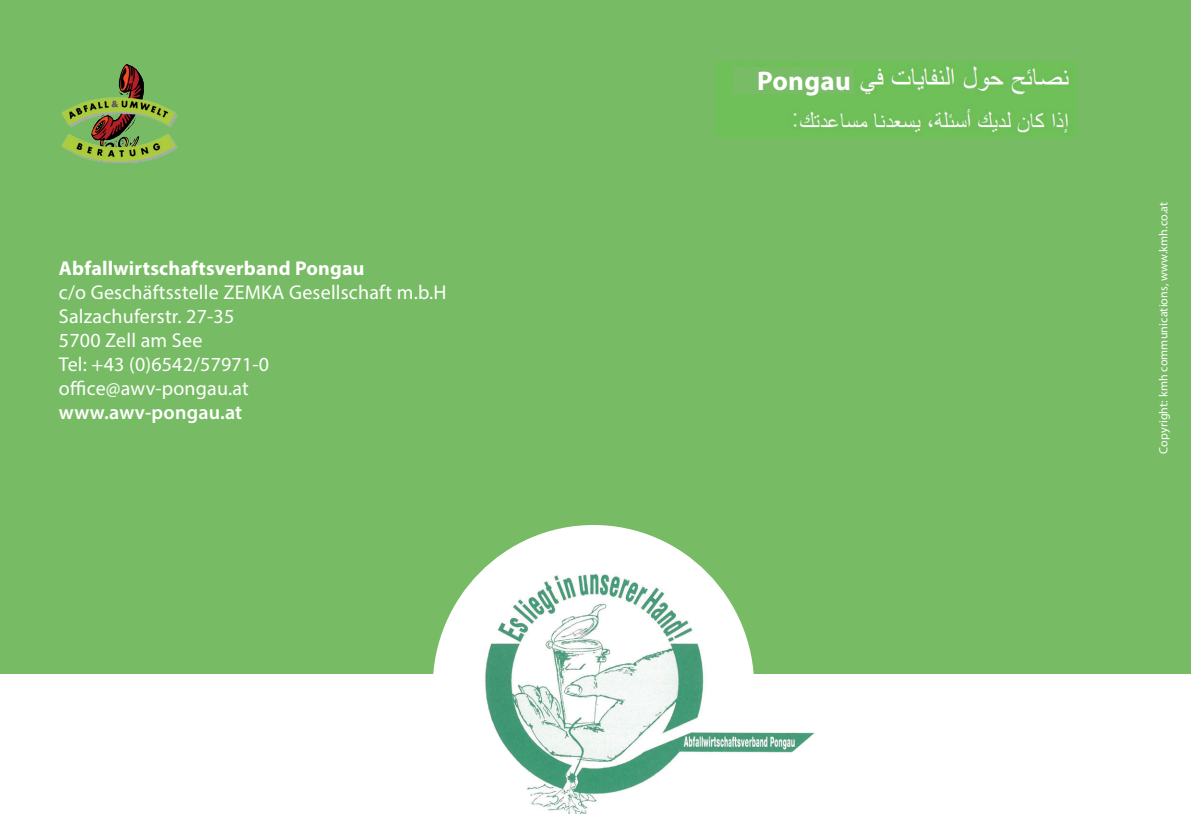
<style>
.page{position:relative;width:1191px;height:840px;background:#fff}
.page>*{position:absolute;margin:0;border:0;box-sizing:border-box;transform-origin:0 0}
.t1{font:700 27px "Myriad Pro";letter-spacing:.01em;color:#fff}
.t2{font:20px/24px "Myriad Pro";letter-spacing:.01em;color:#fff}
.t3{font:700 20px "Myriad Pro";letter-spacing:.01em;color:#fff}
.t4{font:600 20px "Myriad Pro";letter-spacing:.01em;color:#fff}
.t5{font:12px "Myriad Pro";letter-spacing:.01em;color:#fff}
</style>
<div class="page">
<div style="left:0;top:0;width:1191px;height:675px;background:#77bc64"></div>
<img style="left:714px;top:61px;width:363px;height:76px">
<div style="left:733px;top:67px;width:121px;height:27px;background:#78bd65"></div>
<img style="left:62px;top:64px;width:116px;height:98px">
<svg style="left:433px;top:525px;width:258px;height:149px"></svg>
<div style="left:0;top:674px;width:1191px;height:165px;background:#fff"></div>
<img style="left:468px;top:558px;width:346px;height:254px">
<p class="t3" style="left:59px;top:255px;width:307px">Abfallwirtschaftsverband Pongau</p>
<p class="t2" style="left:59px;top:280px;width:389px">c/o Geschäftsstelle ZEMKA Gesellschaft m.b.H<br>Salzachuferstr. 27-35<br>5700 Zell am See<br>Tel: +43 (0)6542/57971-0 office@awv-pongau.at</p>
<p class="t4" style="left:59px;top:399px;width:185px">www.awv-pongau.at</p>
<h1 class="t1" style="left:757px;top:63px;width:95px">Pongau</h1>
<p class="t5" style="left:1156px;top:453px;width:253px;rotate:-90deg">Copyright: kmh communications, www.kmh.co.at</p>
</div>
